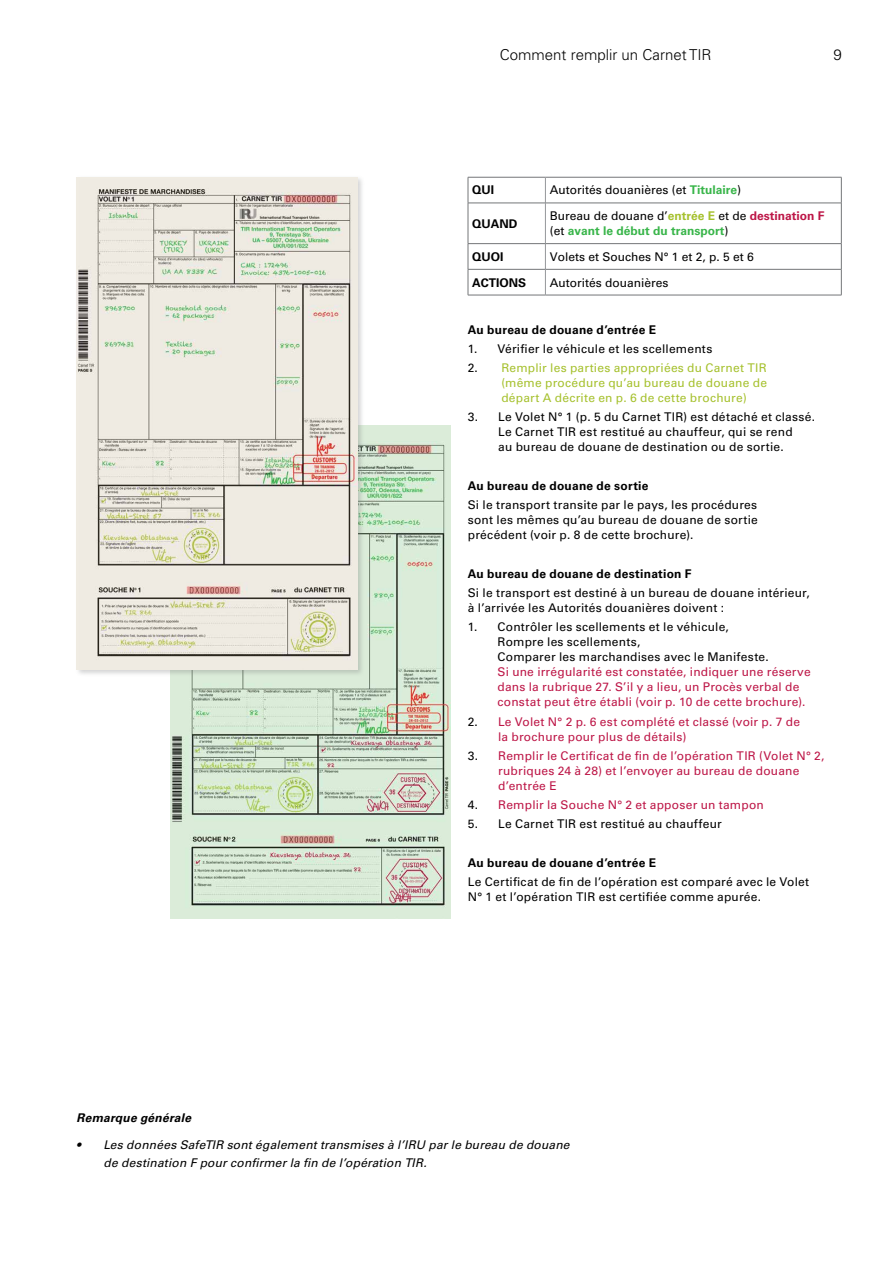
<style>
.page{position:relative;width:893px;height:1263px;background:#fff}
.page>*{position:absolute;margin:0;border:0;box-sizing:border-box;transform-origin:0 0}
.t1{font:300 15px "Univers LT Std";color:#000}
.t2{font:12px/15px "Univers LT Pro 55 Roman";letter-spacing:.015em;color:#000}
.t3{font:12px/15px "Univers LT Pro 55 Roman";letter-spacing:.015em;color:#bd1647}
.t4{font:700 12px "Univers LT Pro 65";letter-spacing:.02em;color:#000}
.t5{font:italic 12px/18px "Univers LT Pro 55";letter-spacing:.015em;color:#000}
.t6{font:12px/15px "Univers LT Pro 55 Roman";letter-spacing:.02em;color:#a6c12e;text-align:justify}
.t7{font:700 12px "Univers LT Pro 65";color:#39b54a}
.t8{font:italic 700 12px "Univers LT Pro 65";letter-spacing:.02em;color:#000}
.t9{font:700 12px "Univers LT Pro 65";color:#000}
.s1{font-family:"Univers LT Pro 65";font-weight:700;color:#39b54a}
.s2{font-family:"Univers LT Pro 65";font-weight:700;color:#a6c12e}
.s3{font-family:"Univers LT Pro 65";font-weight:700;color:#bd1647}
.s4{font-family:"Univers LT Pro 55 Roman";font-weight:400;color:#000}
</style>
<div class="page">
<img style="left:170px;top:426px;width:281px;height:492px">
<hr style="left:468px;top:177px;width:77px;height:1px;background:#747678">
<svg style="left:468px;top:177px;width:1px;height:26px"></svg>
<hr style="left:545px;top:177px;width:296px;height:1px;background:#747678">
<svg style="left:841px;top:177px;width:1px;height:26px"></svg>
<svg style="left:545px;top:177px;width:1px;height:26px"></svg>
<hr style="left:468px;top:203px;width:77px;height:1px;background:#747678">
<hr style="left:468px;top:203px;width:1px;height:40px;background:#747678">
<hr style="left:545px;top:203px;width:296px;height:1px;background:#747678">
<hr style="left:841px;top:203px;width:1px;height:40px;background:#747678">
<hr style="left:545px;top:203px;width:1px;height:40px;background:#95979a">
<hr style="left:468px;top:243px;width:77px;height:1px;background:#747678">
<hr style="left:545px;top:243px;width:296px;height:1px;background:#747678">
<hr style="left:468px;top:269px;width:77px;height:1px;background:#747678">
<svg style="left:468px;top:244px;width:1px;height:51px"></svg>
<hr style="left:468px;top:295px;width:77px;height:1px;background:#747678">
<hr style="left:545px;top:269px;width:296px;height:1px;background:#747678">
<svg style="left:841px;top:244px;width:1px;height:51px"></svg>
<hr style="left:545px;top:295px;width:296px;height:1px;background:#747678">
<svg style="left:545px;top:244px;width:1px;height:51px"></svg>
<div style="left:75px;top:175px;width:290px;height:502px;background:#6d6e71;opacity:.3"></div>
<img style="left:77px;top:177px;width:280px;height:492px">
<p class="t1" style="left:500px;top:46px;width:213px">Comment remplir un Carnet TIR</p>
<p class="t1" style="left:834px;top:46px;width:10px">9</p>
<p class="t4" style="left:472px;top:183px;width:24px">QUI</p>
<p class="t2" style="left:550px;top:183px;width:193px">Autorités douanières (et <span class="s1">Titulaire</span>)</p>
<p class="t4" style="left:472px;top:216px;width:47px">QUAND</p>
<p class="t2" style="left:550px;top:208px;width:276px">Bureau de douane d’<span class="s2">entrée E</span> et de <span class="s3">destination F</span></p>
<p class="t7" style="left:550px;top:224px;width:180px"><span class="s4">(et</span> avant le début du transport<span class="s4">)</span></p>
<p class="t4" style="left:472px;top:249px;width:33px">QUOI</p>
<p class="t2" style="left:550px;top:249px;width:206px">Volets et Souches N° 1 et 2, p. 5 et 6</p>
<p class="t9" style="left:472px;top:275px;width:56px">ACTIONS</p>
<p class="t2" style="left:550px;top:275px;width:120px">Autorités douanières</p>
<p class="t4" style="left:468px;top:322px;width:190px">Au bureau de douane d’entrée E</p>
<p class="t2" style="left:468px;top:341px;width:11px">1.</p>
<p class="t2" style="left:497px;top:341px;width:216px">Vérifier le véhicule et les scellements</p>
<p class="t2" style="left:468px;top:360px;width:12px">2.</p>
<p class="t6" style="left:501px;top:360px;width:267px">Remplir les parties appropriées du Carnet TIR (même procédure qu’au bureau de douane de départ A décrite en p. 6 de cette brochure)</p>
<p class="t2" style="left:468px;top:410px;width:12px">3.</p>
<p class="t2" style="left:498px;top:410px;width:318px">Le Volet N° 1 (p. 5 du Carnet TIR) est détaché et classé.<br>Le Carnet TIR est restitué au chauffeur, qui se rend<br>au bureau de douane de destination ou de sortie.</p>
<p class="t4" style="left:468px;top:479px;width:182px">Au bureau de douane de sortie</p>
<p class="t2" style="left:468px;top:497px;width:292px;text-align:justify">Si le transport transite par le pays, les procédures sont les mêmes qu’au bureau de douane de sortie précédent (voir p. 8 de cette brochure).</p>
<p class="t4" style="left:468px;top:566px;width:225px">Au bureau de douane de destination F</p>
<p class="t2" style="left:468px;top:585px;width:343px">Si le transport est destiné à un bureau de douane intérieur, à l’arrivée les Autorités douanières doivent :</p>
<p class="t2" style="left:468px;top:619px;width:11px">1.</p>
<p class="t2" style="left:498px;top:619px;width:273px">Contrôler les scellements et le véhicule,<br>Rompre les scellements,<br>Comparer les marchandises avec le Manifeste.</p>
<p class="t3" style="left:498px;top:664px;width:315px">Si une irrégularité est constatée, indiquer une réserve dans la rubrique 27. S’il y a lieu, un Procès verbal de constat peut être établi (voir p. 10 de cette brochure).</p>
<p class="t2" style="left:468px;top:714px;width:12px">2.</p>
<p class="t3" style="left:498px;top:714px;width:303px">Le Volet N° 2 p. 6 est complété et classé (voir p. 7 de la brochure pour plus de détails)</p>
<p class="t2" style="left:468px;top:748px;width:12px">3.</p>
<p class="t3" style="left:498px;top:748px;width:328px">Remplir le Certificat de fin de l’opération TIR (Volet N° 2, rubriques 24 à 28) et l’envoyer au bureau de douane d’entrée E</p>
<p class="t2" style="left:468px;top:797px;width:12px">4.</p>
<p class="t3" style="left:498px;top:797px;width:267px">Remplir la Souche N° 2 et apposer un tampon</p>
<p class="t2" style="left:468px;top:816px;width:12px">5.</p>
<p class="t2" style="left:498px;top:816px;width:225px">Le Carnet TIR est restitué au chauffeur</p>
<p class="t4" style="left:468px;top:855px;width:190px">Au bureau de douane d’entrée E</p>
<p class="t2" style="left:468px;top:874px;width:343px">Le Certificat de fin de l’opération est comparé avec le Volet<br>N° 1 et l’opération TIR est certifiée comme apurée.</p>
<p class="t8" style="left:77px;top:1111px;width:116px">Remarque générale</p>
<p class="t5" style="left:104px;top:1136px;width:468px;text-indent:-27px">• Les données SafeTIR sont également transmises à l’IRU par le bureau de douane de destination F pour confirmer la fin de l’opération TIR.</p>
</div>
